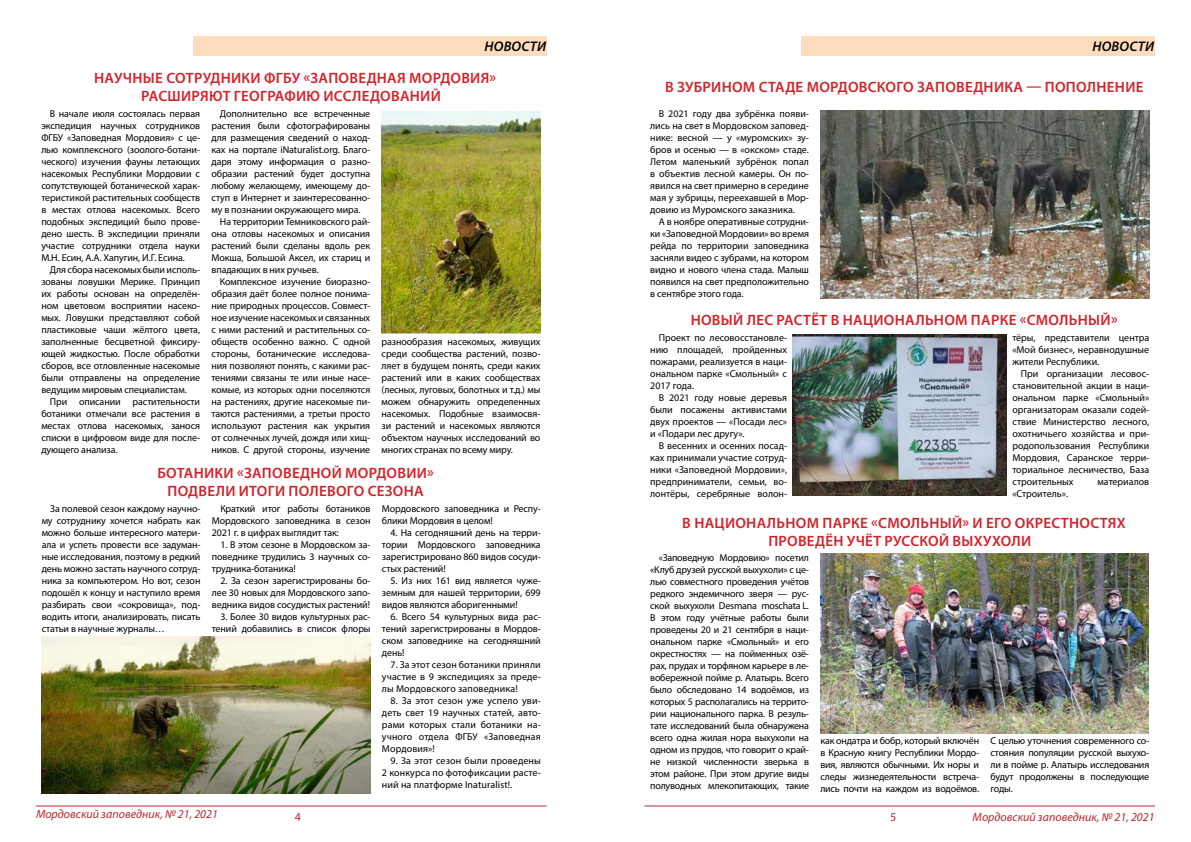
<style>
.page{position:relative;width:1191px;height:842px;background:#fff}
.page>*{position:absolute;margin:0;border:0;box-sizing:border-box;transform-origin:0 0}
.t1{font:600 15px/18px "Myriad Pro";letter-spacing:.02em;color:#d2232a;text-align:center}
.t2{font:italic 600 14px "Myriad Pro";letter-spacing:.02em;color:#000}
.t3{font:italic 12px "Myriad Pro";color:#b6292f}
.t4{font:12px "Myriad Pro";color:#b6292f}
.t5{font:10px/12px "Myriad Pro";letter-spacing:-.01em;color:#000;text-align:justify}
</style>
<div class="page">
<hr style="left:36px;top:805px;width:510px;height:1px;background:#b6292f">
<hr style="left:644px;top:805px;width:511px;height:1px;background:#b6292f">
<div style="left:193px;top:36px;width:353px;height:20px;background:#fedcbd"></div>
<div style="left:801px;top:36px;width:353px;height:20px;background:#fedcbd"></div>
<img style="left:382px;top:111px;width:159px;height:222px">
<img style="left:42px;top:636px;width:328px;height:157px">
<img style="left:820px;top:110px;width:329px;height:189px">
<img style="left:792px;top:335px;width:214px;height:160px">
<img style="left:820px;top:553px;width:329px;height:180px">
<h2 class="t2" style="left:484px;top:37px;width:63px">НОВОСТИ</h2>
<h1 class="t1" style="left:94px;top:69px;width:403px">НАУЧНЫЕ СОТРУДНИКИ ФГБУ «ЗАПОВЕДНАЯ МОРДОВИЯ»<br>РАСШИРЯЮТ ГЕОГРАФИЮ ИССЛЕДОВАНИЙ</h1>
<p class="t5" style="left:41px;top:107px;width:160px;text-indent:8px">В начале июля состоялась первая экспедиция научных сотрудников ФГБУ «Заповедная Мордовия» с це&shy;лью комплексного (зоолого-ботани&shy;ческого) изучения фауны летающих насекомых Республики Мордовии с сопутствующей ботанической харак&shy;теристикой растительных сообществ в местах отлова насекомых. Всего подобных экспедиций было прове&shy;дено шесть. В экспедиции приняли участие сотрудники отдела науки М.Н. Есин, А.А. Хапугин, И.Г. Есина.</p>
<p class="t5" style="left:41px;top:263px;width:160px;text-indent:9px">Для сбора насекомых были исполь&shy;зованы ловушки Мерике. Принцип их работы основан на определён&shy;ном цветовом восприятии насеко&shy;мых. Ловушки представляют собой пластиковые чаши жёлтого цвета, заполненные бесцветной фиксиру&shy;ющей жидкостью. После обработки сборов, все отловленные насекомые были отправлены на определение ведущим мировым специалистам.</p>
<p class="t5" style="left:41px;top:395px;width:160px;text-indent:8px">При описании растительности ботаники отмечали все растения в местах отлова насекомых, занося списки в цифровом виде для после&shy;дующего анализа.</p>
<p class="t5" style="left:220px;top:107px;width:152px">Дополнительно все встреченные</p>
<p class="t5" style="left:211px;top:119px;width:160px">растения были сфотографированы</p>
<p class="t5" style="left:211px;top:131px;width:160px">для размещения сведений о наход-</p>
<p class="t5" style="left:211px;top:143px;width:160px">ках на портале iNaturalist.org. Благо-</p>
<p class="t5" style="left:211px;top:155px;width:160px">даря этому информация о разно-</p>
<p class="t5" style="left:211px;top:167px;width:160px">образии растений будет доступна</p>
<p class="t5" style="left:211px;top:179px;width:160px">любому желающему, имеющему до-</p>
<p class="t5" style="left:211px;top:191px;width:160px">ступ в Интернет и заинтересованно-</p>
<p class="t5" style="left:211px;top:203px;width:150px">му в познании окружающего мира.</p>
<p class="t5" style="left:220px;top:215px;width:152px">На территории Темниковского рай-</p>
<p class="t5" style="left:211px;top:227px;width:160px">она отловы насекомых и описания</p>
<p class="t5" style="left:211px;top:239px;width:160px">растений были сделаны вдоль рек</p>
<p class="t5" style="left:211px;top:251px;width:160px">Мокша, Большой Аксел, их стариц и</p>
<p class="t5" style="left:211px;top:263px;width:109px">впадающих в них ручьев.</p>
<p class="t5" style="left:220px;top:275px;width:152px">Комплексное изучение биоразно-</p>
<p class="t5" style="left:211px;top:287px;width:160px">образия даёт более полное понима-</p>
<p class="t5" style="left:211px;top:299px;width:160px">ние природных процессов. Совмест-</p>
<p class="t5" style="left:211px;top:311px;width:160px">ное изучение насекомых и связанных</p>
<p class="t5" style="left:211px;top:323px;width:160px">с ними растений и растительных со-</p>
<p class="t5" style="left:211px;top:335px;width:160px">обществ особенно важно. С одной</p>
<p class="t5" style="left:211px;top:347px;width:160px">стороны, ботанические исследова-</p>
<p class="t5" style="left:211px;top:359px;width:160px">ния позволяют понять, с какими рас-</p>
<p class="t5" style="left:211px;top:371px;width:160px">тениями связаны те или иные насе-</p>
<p class="t5" style="left:211px;top:383px;width:160px">комые, из которых одни поселяются</p>
<p class="t5" style="left:211px;top:395px;width:160px">на растениях, другие насекомые пи-</p>
<p class="t5" style="left:211px;top:407px;width:160px">таются растениями, а третьи просто</p>
<p class="t5" style="left:211px;top:419px;width:160px">используют растения как укрытия</p>
<p class="t5" style="left:211px;top:431px;width:160px">от солнечных лучей, дождя или хищ-</p>
<p class="t5" style="left:211px;top:443px;width:160px">ников. С другой стороны, изучение</p>
<p class="t5" style="left:381px;top:335px;width:160px">разнообразия насекомых, живущих среди сообщества растений, позво&shy;ляет в будущем понять, среди каких растений или в каких сообществах (лесных, луговых, болотных и т.д.) мы можем обнаружить определенных насекомых. Подобные взаимосвя&shy;зи растений и насекомых являются объектом научных исследований во многих странах по всему миру.</p>
<h1 class="t1" style="left:157px;top:464px;width:278px">БОТАНИКИ «ЗАПОВЕДНОЙ МОРДОВИИ»<br>ПОДВЕЛИ ИТОГИ ПОЛЕВОГО СЕЗОНА</h1>
<p class="t5" style="left:42px;top:502px;width:160px;text-indent:8px">За полевой сезон каждому научно&shy;му сотруднику хочется набрать как можно больше интересного матери&shy;ала и успеть провести все задуман&shy;ные исследования, поэтому в редкий день можно застать научного сотруд&shy;ника за компьютером. Но вот, сезон подошёл к концу и наступило время разбирать свои «сокровища», под&shy;водить итоги, анализировать, писать статьи в научные журналы…</p>
<p class="t5" style="left:212px;top:502px;width:160px;text-indent:8px">Краткий итог работы ботаников Мордовского заповедника в сезон 2021 г. в цифрах выглядит так:</p>
<p class="t5" style="left:212px;top:538px;width:160px;text-indent:8px">1. В этом сезоне в Мордовском за&shy;поведнике трудились 3 научных со&shy;трудника-ботаника!</p>
<p class="t5" style="left:212px;top:574px;width:160px;text-indent:8px">2. За сезон зарегистрированы бо&shy;лее 30 новых для Мордовского запо&shy;ведника видов сосудистых растений!</p>
<p class="t5" style="left:212px;top:610px;width:160px;text-align:right">3. Более 30 видов культурных рас&shy;тений добавились в список флоры</p>
<p class="t5" style="left:382px;top:502px;width:160px">Мордовского заповедника и Респу&shy;блики Мордовия в целом!</p>
<p class="t5" style="left:382px;top:526px;width:160px;text-indent:8px">4. На сегодняшний день на терри&shy;тории Мордовского заповедника зарегистрировано 860 видов сосуди&shy;стых растений!</p>
<p class="t5" style="left:382px;top:574px;width:160px;text-indent:8px">5. Из них 161 вид является чуже&shy;земным для нашей территории, 699 видов являются аборигенными!</p>
<p class="t5" style="left:382px;top:610px;width:160px;text-indent:8px">6. Всего 54 культурных вида рас&shy;тений зарегистрированы в Мордов&shy;ском заповеднике на сегодняшний день!</p>
<p class="t5" style="left:382px;top:658px;width:160px;text-indent:8px">7. За этот сезон ботаники приняли участие в 9 экспедициях за преде&shy;лы Мордовского заповедника!</p>
<p class="t5" style="left:382px;top:694px;width:160px;text-indent:8px">8. За этот сезон уже успело уви&shy;деть свет 19 научных статей, авто&shy;рами которых стали ботаники на&shy;учного отдела ФГБУ «Заповедная Мордовия»!</p>
<p class="t5" style="left:382px;top:754px;width:160px;text-indent:8px">9. За этот сезон были проведены 2 конкурса по фотофиксации расте&shy;ний на платформе Inaturalist!.</p>
<h2 class="t2" style="left:1092px;top:38px;width:63px">НОВОСТИ</h2>
<h1 class="t1" style="left:665px;top:78px;width:480px">В ЗУБРИНОМ СТАДЕ МОРДОВСКОГО ЗАПОВЕДНИКА — ПОПОЛНЕНИЕ</h1>
<p class="t5" style="left:650px;top:107px;width:160px;text-indent:8px">В 2021 году два зубрёнка появи&shy;лись на свет в Мордовском заповед&shy;нике: весной — у «муромских» зу&shy;бров и осенью — в «окском» стаде.<br>Летом маленький зубрёнок попал в объектив лесной камеры. Он по&shy;явился на свет примерно в середине мая у зубрицы, переехавшей в Мор&shy;довию из Муромского заказника.</p>
<p class="t5" style="left:650px;top:215px;width:160px;text-indent:8px">А в ноябре оперативные сотрудни&shy;ки «Заповедной Мордовии» во время рейда по территории заповедника засняли видео с зубрами, на котором видно и нового члена стада. Малыш появился на свет предположительно в сентябре этого года.</p>
<h1 class="t1" style="left:690px;top:310px;width:428px">НОВЫЙ ЛЕС РАСТЁТ В НАЦИОНАЛЬНОМ ПАРКЕ «СМОЛЬНЫЙ»</h1>
<p class="t5" style="left:650px;top:331px;width:138px;text-indent:8px">Проект по лесовосстановле&shy;нию площадей, пройденных пожарами, реализуется в наци&shy;ональном парке «Смольный» с 2017 года.</p>
<p class="t5" style="left:650px;top:391px;width:138px;text-indent:8px">В 2021 году новые деревья были посажены активистами двух проектов — «Посади лес» и «Подари лес другу».</p>
<p class="t5" style="left:650px;top:439px;width:138px;text-indent:8px">В весенних и осенних посад&shy;ках принимали участие сотруд&shy;ники «Заповедной Мордовии», предприниматели, семьи, во&shy;лонтёры, серебряные волон-</p>
<p class="t5" style="left:1012px;top:331px;width:138px">тёры, представители центра «Мой бизнес», неравнодушные жители Республики.</p>
<p class="t5" style="left:1012px;top:367px;width:138px;text-indent:8px">При организации лесовос&shy;становительной акции в наци&shy;ональном парке «Смольный» организаторам оказали содей&shy;ствие Министерство лесного, охотничьего хозяйства и при&shy;родопользования Республики Мордовия, Cаранское терри&shy;ториальное лесничество, База строительных</p>
<p class="t5" style="left:1097px;top:475px;width:53px">материалов</p>
<p class="t5" style="left:1012px;top:487px;width:57px">«Строитель».</p>
<h1 class="t1" style="left:682px;top:513px;width:445px">В НАЦИОНАЛЬНОМ ПАРКЕ «СМОЛЬНЫЙ» И ЕГО ОКРЕСТНОСТЯХ<br>ПРОВЕДЁН УЧЁТ РУССКОЙ ВЫХУХОЛИ</h1>
<p class="t5" style="left:650px;top:552px;width:160px;text-indent:8px">«Заповедную Мордовию» посетил «Клуб друзей русской выхухоли» с це&shy;лью совместного проведения учётов редкого эндемичного зверя — рус&shy;ской выхухоли Desmana moschata L.<br>В этом году учётные работы были проведены 20 и 21 сентября в наци&shy;ональном парке «Смольный» и его окрестностях — на пойменных озё&shy;рах, прудах и торфяном карьере в ле&shy;вобережной пойме р. Алатырь. Всего было обследовано 14 водоёмов, из которых 5 располагались на террито&shy;рии национального парка. В резуль&shy;тате исследований была обнаружена всего одна жилая нора выхухоли на одном из прудов, что говорит о край&shy;не низкой численности зверька в этом районе. При этом другие виды полуводных млекопитающих, такие</p>
<p class="t5" style="left:820px;top:734px;width:160px">как ондатра и бобр, который включён в Красную книгу Республики Мордо&shy;вия, являются обычными. Их норы и следы жизнедеятельности встреча&shy;лись почти на каждом из водоёмов.</p>
<p class="t5" style="left:990px;top:735px;width:160px">С целью уточнения современного со&shy;стояния популяции русской выхухо&shy;ли в пойме р. Алатырь исследования будут продолжены в последующие годы.</p>
<p class="t3" style="left:36px;top:806px;width:183px">Мордовский заповедник, № 21, 2021</p>
<p class="t4" style="left:295px;top:809px;width:8px">4</p>
<p class="t3" style="left:972px;top:809px;width:183px">Мордовский заповедник, № 21, 2021</p>
<p class="t4" style="left:890px;top:809px;width:8px">5</p>
</div>
